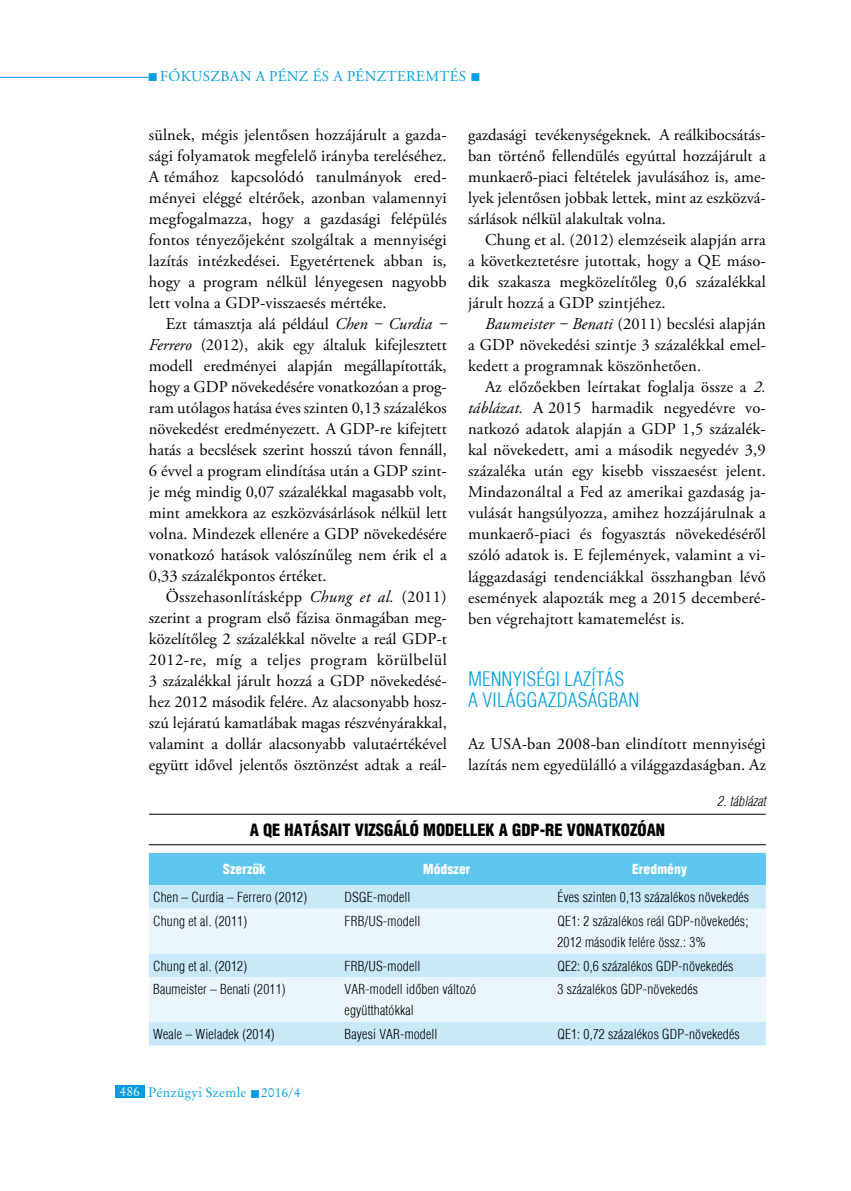
<style>
.page{position:relative;width:851px;height:1191px;background:#fff}
.page>*{position:absolute;margin:0;border:0;box-sizing:border-box;transform-origin:0 0}
.t1{font:300 condensed 19.5px/21px "H Helvetica";color:#009ee0}
.t2{font:16.5px/21px "Adobe Garamond Pro";color:#000;text-align:justify}
.t3{font:900 condensed 16.5px "H Helvetica";color:#000}
.t4{font:15px "Adobe Garamond Pro";letter-spacing:.16em;color:#009ee0}
.t5{font:300 condensed 13.5px/21px "H Helvetica";letter-spacing:.01em;color:#000}
.t6{font:13.5px "Original Garamond HU Normal";letter-spacing:.01em;color:#009ee0}
.t7{font:900 condensed 13.5px "H Helvetica";letter-spacing:.01em;color:#fff}
.t8{font:italic 300 condensed 13.5px "H Helvetica";letter-spacing:.01em;color:#000}
.s1{font-style:italic}
.s2{color:#fff}
</style>
<div class="page">
<hr style="left:0;top:77px;width:149px;height:1px;background:#009ee0">
<div style="left:115px;top:1084px;width:30px;height:13px;background:#009ee0"></div>
<hr style="left:149px;top:814px;width:616px;height:1px;background:#000">
<hr style="left:149px;top:844px;width:616px;height:1px;background:#000">
<div style="left:149px;top:853px;width:616px;height:32px;background:#5ec5ed"></div>
<div style="left:149px;top:885px;width:616px;height:160px;background:#c9e9f8"></div>
<svg style="left:149px;top:908px;width:616px;height:113px;background:#e3f3fb"></svg>
<p class="t4" style="left:148px;top:67px;width:334px">■ fókuszban a pénz és a pénzteremtés ■</p>
<p class="t2" style="left:149px;top:125px;width:299px">sülnek, mégis jelentősen hozzájárult a gazda&shy;sági folyamatok megfelelő irányba tereléséhez.<br>A témához kapcsolódó tanulmányok ered&shy;ményei eléggé eltérőek, azonban valamennyi megfogalmazza, hogy a gazdasági felépülés fontos tényezőjeként szolgáltak a mennyiségi lazítás intézkedései. Egyetértenek abban is, hogy a program nélkül lényegesen nagyobb lett volna a GDP-visszaesés mértéke.</p>
<p class="t2" style="left:149px;top:314px;width:299px;text-indent:17px">Ezt támasztja alá például <span class="s1">Chen ‒ Curdia ‒ Ferrero</span> (2012), akik egy általuk kifejlesztett modell eredményei alapján megállapították, hogy a GDP növekedésére vonatkozóan a prog&shy;ram utólagos hatása éves szinten 0,13 százalékos növekedést eredményezett. A GDP-re kifejtett hatás a becslések szerint hosszú távon fennáll, 6 évvel a program elindítása után a GDP szint&shy;je még mindig 0,07 százalékkal magasabb volt, mint amekkora az eszközvásárlások nélkül lett volna. Mindezek ellenére a GDP növekedésére vonatkozó hatások valószínűleg nem érik el a 0,33 százalékpontos értéket.</p>
<p class="t2" style="left:149px;top:587px;width:299px;text-indent:17px">Összehasonlításképp <span class="s1">Chung et al.</span> (2011) szerint a program első fázisa önmagában meg&shy;közelítőleg 2 százalékkal növelte a reál GDP-t 2012-re, míg a teljes program körülbelül 3 százalékkal járult hozzá a GDP növekedésé&shy;hez 2012 második felére. Az alacsonyabb hos - szú lejáratú kamatlábak magas részvényárakkal, valamint a dollár alacsonyabb valutaértékével együtt idővel jelentős ösztönzést adtak a reál-</p>
<p class="t2" style="left:468px;top:125px;width:299px">gazdasági tevékenységeknek. A reálkibocsátás&shy;ban történő fellendülés egyúttal hozzájárult a munkaerő-piaci feltételek javulásához is, ame&shy;lyek jelentősen jobbak lettek, mint az eszközvá&shy;sárlások nélkül alakultak volna.</p>
<p class="t2" style="left:468px;top:230px;width:299px;text-indent:17px">Chung et al. (2012) elemzéseik alapján arra a következtetésre jutottak, hogy a QE máso&shy;dik szakasza megközelítőleg 0,6 százalékkal járult hozzá a GDP szintjéhez.</p>
<p class="t2" style="left:468px;top:314px;width:299px;text-indent:17px"><span class="s1">Baumeister ‒ Benati</span> (2011) becslési alapján a GDP növekedési szintje 3 százalékkal emel&shy;kedett a programnak köszönhetően.</p>
<p class="t2" style="left:468px;top:377px;width:299px;text-indent:17px">Az előzőekben leírtakat foglalja össze a <span class="s1">2. táblázat.</span> A 2015 harmadik negyedévre vo&shy;natkozó adatok alapján a GDP 1,5 százalék&shy;kal növekedett, ami a második negyedév 3,9 százaléka után egy kisebb visszaesést jelent.<br>Mindazonáltal a Fed az amerikai gazdaság ja&shy;vulását hangsúlyozza, amihez hozzájárulnak a munkaerő-piaci és fogyasztás növekedéséről szóló adatok is. E fejlemények, valamint a vi&shy;lággazdasági tendenciákkal összhangban lévő események alapozták meg a 2015 decemberé&shy;ben végrehajtott kamatemelést is.</p>
<p class="t1" style="left:468px;top:668px;width:147px">Mennyiségi lazítás a világgazdasá</p>
<p class="t1" style="left:597px;top:689px;width:43px">gban</p>
<p class="t2" style="left:468px;top:734px;width:299px;text-align:right">-ban 2008-ban elindított mennyiségi<br>lazítás nem egyedülálló a világgazdaságban. Az</p>
<p class="t8" style="left:717px;top:793px;width:50px">2. táblázat</p>
<p class="t3" style="left:250px;top:819px;width:416px">A QE HATÁSAIT VIZSGÁLÓ MODELLEK A GDP-RE VONATKOZÓAN</p>
<p class="t7" style="left:223px;top:861px;width:44px">SZERZŐK</p>
<p class="t7" style="left:423px;top:861px;width:49px">MÓDSZER</p>
<p class="t7" style="left:632px;top:861px;width:56px">EREDMÉNY</p>
<p class="t5" style="left:153px;top:887px;width:155px">Chen – Curdia – Ferrero (2012)</p>
<p class="t5" style="left:344px;top:887px;width:67px">DSGE-modell</p>
<p class="t5" style="left:557px;top:887px;width:193px">Éves szinten 0,13 százalékos növekedés</p>
<p class="t5" style="left:153px;top:910px;width:95px">Chung et al. (2011)</p>
<p class="t5" style="left:344px;top:910px;width:77px">FRB/US-modell</p>
<p class="t5" style="left:557px;top:910px;width:192px">QE1: 2 százalékos reál GDP-növekedés;<br>2012 második felére össz.: 3%</p>
<p class="t5" style="left:153px;top:955px;width:95px">Chung et al. (2012)</p>
<p class="t5" style="left:344px;top:955px;width:77px">FRB/US-modell</p>
<p class="t5" style="left:557px;top:955px;width:178px">QE2: 0,6 százalékos GDP-növekedés</p>
<p class="t5" style="left:153px;top:979px;width:134px">Baumeister – Benati (2011)</p>
<p class="t5" style="left:344px;top:979px;width:133px">VAR-modell időben változó együtthatókkal</p>
<p class="t5" style="left:557px;top:979px;width:142px">3 százalékos GDP-növekedés</p>
<p class="t5" style="left:153px;top:1023px;width:123px">Weale – Wieladek (2014)</p>
<p class="t5" style="left:344px;top:1023px;width:94px">Bayesi VAR-modell</p>
<p class="t5" style="left:557px;top:1023px;width:184px">QE1: 0,72 százalékos GDP-növekedés</p>
<p class="t2" style="left:468px;top:734px;width:34px">Az USA</p>
<p class="t6" style="left:120px;top:1084px;width:182px"><span class="s2">486</span> Pénzügyi Szemle ■ 2016/4</p>
</div>
